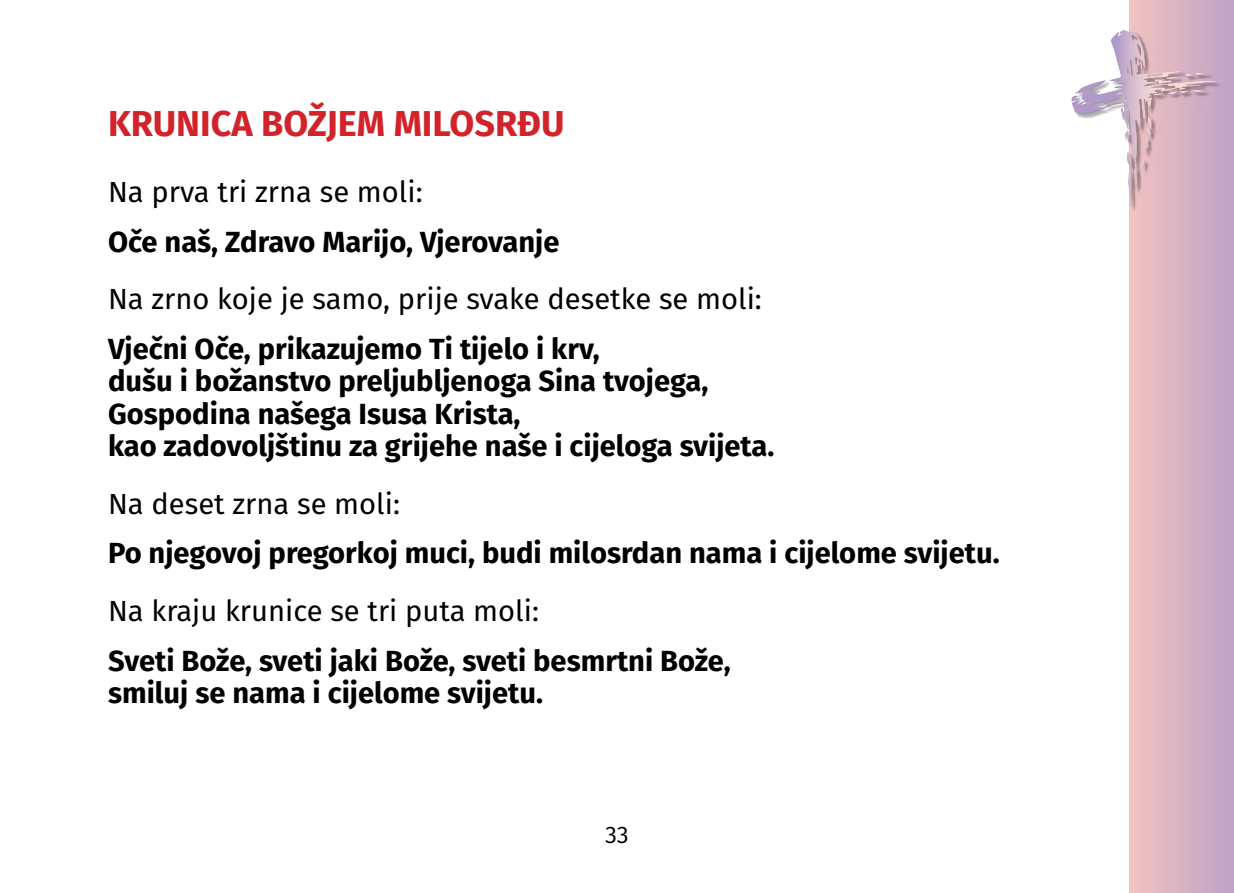
<style>
.page{position:relative;width:1234px;height:893px;background:#fff}
.page>*{position:absolute;margin:0;border:0;box-sizing:border-box;transform-origin:0 0}
.t1{font:700 36px "Fira Sans";color:#d2232a}
.t2{font:700 29.1px/32.4px "Fira Sans";color:#000}
.t3{font:29.1px "Fira Sans";color:#000}
.t4{font:24px "Fira Sans";color:#000}
</style>
<div class="page">
<div style="left:1129px;top:0;width:104px;height:893px;background:linear-gradient(to right,#f3c3c0,#bfa2c6)"></div>
<div style="left:1042px;top:5px;width:191px;height:204px;background:#000;opacity:.24"></div>
<p class="t1" style="left:108px;top:93px;width:458px">KRUNICA BOŽJEM MILOSRĐU</p>
<p class="t3" style="left:108px;top:170px;width:316px">Na prva tri zrna se moli:</p>
<p class="t2" style="left:108px;top:223px;width:453px">Oče naš, Zdravo Marijo, Vjerovanje</p>
<p class="t3" style="left:108px;top:277px;width:655px">Na zrno koje je samo, prije svake desetke se moli:</p>
<p class="t2" style="left:108px;top:330px;width:667px">Vječni Oče, prikazujemo Ti tijelo i krv,<br>dušu i božanstvo preljubljenoga Sina tvojega, Gospodina našega Isusa Krista,<br>kao zadovoljštinu za grijehe naše i cijeloga svijeta.</p>
<p class="t3" style="left:108px;top:482px;width:293px">Na deset zrna se moli:</p>
<p class="t2" style="left:108px;top:535px;width:892px">Po njegovoj pregorkoj muci, budi milosrdan nama i cijelome svijetu.</p>
<p class="t3" style="left:108px;top:589px;width:432px">Na kraju krunice se tri puta moli:</p>
<p class="t2" style="left:108px;top:642px;width:624px">Sveti Bože, sveti jaki Bože, sveti besmrtni Bože, smiluj se nama i cijelome svijetu.</p>
<p class="t4" style="left:605px;top:817px;width:25px">33</p>
</div>
